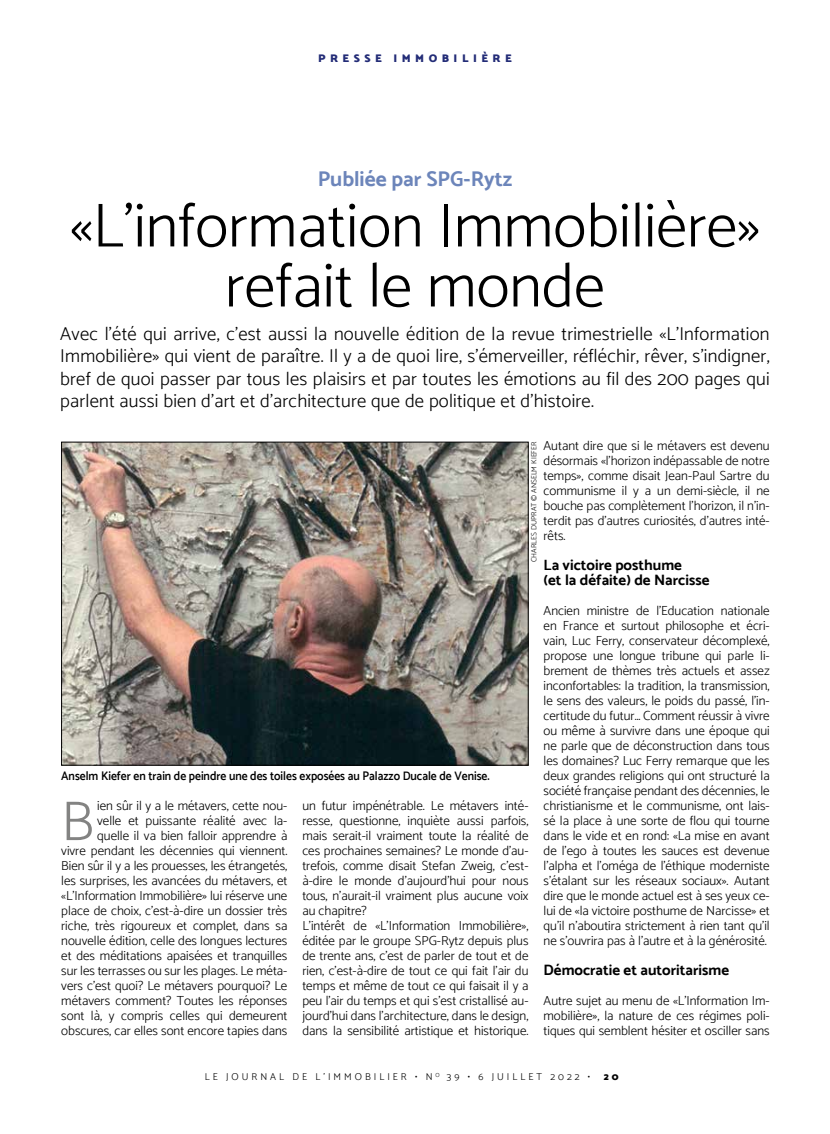
<style>
.page{position:relative;width:830px;height:1134px;background:#fff}
.page>*{position:absolute;margin:0;border:0;box-sizing:border-box;transform-origin:0 0}
.t1{font:300 62.5px/60px "Catamaran";color:#000;text-align:center}
.t2{font:300 56.38px "Catamaran";color:#838382}
.t3{font:700 21.25px "Catamaran";color:#6c85ba}
.t4{font:300 18.75px/22.5px "Catamaran";letter-spacing:.01em;color:#000;text-align:justify}
.t5{font:700 15px/15px "Catamaran";color:#000}
.t6{font:300 13.12px/15px "Catamaran";color:#000;text-align:justify}
.t7{font:600 12.5px "Catamaran";color:#000;scale:.92 1}
.t8{font:900 11.25px "Catamaran";letter-spacing:.4em;color:#232c77}
.t9{font:300 10px "Catamaran";letter-spacing:.3em;color:#000}
.t10{font:900 10px "Catamaran";color:#000}
.t11{font:300 7.5px "Catamaran";letter-spacing:.01em;color:#000}
</style>
<div class="page">
<img style="left:63px;top:444px;width:463px;height:319px">
<div style="left:61px;top:442px;width:467px;height:323px;border:1px solid #000"></div>
<p class="t8" style="left:318px;top:51px;width:195px">PRESSE IMMOBILIÈRE</p>
<h3 class="t3" style="left:317px;top:167px;width:196px">Publiée par SPG-Rytz</h3>
<h1 class="t1" style="left:70px;top:195px;width:691px">«L’information Immobilière» refait le monde</h1>
<p class="t4" style="left:60px;top:322px;width:710px">Avec l’été qui arrive, c’est aussi la nouvelle édition de la revue trimestrielle «L’Information Immobilière» qui vient de paraître. Il y a de quoi lire, s’émerveiller, réfléchir, rêver, s’indigner, bref de quoi passer par tous les plaisirs et par toutes les émotions au fil des 200 pages qui parlent aussi bien d’art et d’architecture que de politique et d’histoire.</p>
<p class="t11" style="left:529px;top:562px;width:122px;rotate:-90deg">CHARLES DUPRAT © ANSELM KIEFER</p>
<p class="t6" style="left:543px;top:438px;width:227px">Autant dire que si le métavers est devenu désormais «l’horizon indépassable de notre temps», comme disait Jean-Paul Sartre du communisme il y a un demi-siècle, il ne bouche pas complètement l’horizon, il n’in&shy;terdit pas d’autres curiosités, d’autres inté&shy;rêts.</p>
<p class="t5" style="left:543px;top:557px;width:167px">La victoire posthume<br>(et la défaite) de Narcisse</p>
<p class="t6" style="left:543px;top:603px;width:227px">Ancien ministre de l’Education nationale en France et surtout philosophe et écri&shy;vain, Luc Ferry, conservateur décomplexé, propose une longue tribune qui parle li&shy;brement de thèmes très actuels et assez inconfortables: la tradition, la transmission, le sens des valeurs, le poids du passé, l’in&shy;certitude du futur… Comment réussir à vivre ou même à survivre dans une époque qui ne parle que de déconstruction dans tous les domaines? Luc Ferry remarque que les deux grandes religions qui ont structuré la société française pendant des décennies, le christianisme et le communisme, ont lais&shy;sé la place à une sorte de flou qui tourne dans le vide et en rond: «La mise en avant de l’ego à toutes les sauces est devenue l’alpha et l’oméga de l’éthique moderniste s’étalant sur les réseaux sociaux». Autant dire que le monde actuel est à ses yeux ce&shy;lui de «la victoire posthume de Narcisse» et qu’il n’aboutira strictement à rien tant qu’il ne s’ouvrira pas à l’autre et à la générosité.</p>
<p class="t5" style="left:543px;top:962px;width:187px">Démocratie et autoritarisme</p>
<p class="t6" style="left:543px;top:993px;width:227px">Autre sujet au menu de «L’Information Im&shy;mobilière», la nature de ces régimes poli&shy;tiques qui semblent hésiter et osciller sans</p>
<p class="t7" style="left:61px;top:769px;width:467px">Anselm Kiefer en train de peindre une des toiles exposées au Palazzo Ducale de Venise.</p>
<p class="t6" style="left:61px;top:798px;width:227px;text-align:right">ien sûr il y a le métavers, cette nou-<br>velle et puissante réalité avec la-<br>quelle il va bien falloir apprendre à<br>vivre pendant les décennies qui viennent.<br>Bien sûr il y a les prouesses, les étrangetés, les surprises, les avancées du métavers, et «L’Information Immobilière» lui réserve une place de choix, c’est-à-dire un dossier très riche, très rigoureux et complet, dans sa nouvelle édition, celle des longues lectures et des méditations apaisées et tranquilles sur les terrasses ou sur les plages. Le méta&shy;vers c’est quoi? Le métavers pourquoi? Le métavers comment? Toutes les réponses sont là, y compris celles qui demeurent obscures, car elles sont encore tapies dans</p>
<p class="t6" style="left:302px;top:798px;width:227px;text-align:left">un futur impénétrable. Le métavers inté&shy;resse, questionne, inquiète aussi parfois, mais serait-il vraiment toute la réalité de ces prochaines semaines? Le monde d’au&shy;trefois, comme disait Stefan Zweig, c’est&shy;à-dire le monde d’aujourd’hui pour nous tous, n’aurait-il vraiment plus aucune voix au chapitre?<br>L’intérêt de «L’Information Immobilière», éditée par le groupe SPG-Rytz depuis plus de trente ans, c’est de parler de tout et de rien, c’est-à-dire de tout ce qui fait l’air du temps et même de tout ce qui faisait il y a peu l’air du temps et qui s’est cristallisé au&shy;jourd’hui dans l’architecture, dans le design, dans la sensibilité artistique et historique.</p>
<h2 class="t2" style="left:61px;top:788px;width:34px">B</h2>
<p class="t9" style="left:205px;top:1071px;width:386px">LE JOURNAL DE L’IMMOBILIER • N <sup>O</sup> 39 • 6 JUILLET 2022 •</p>
<p class="t10" style="left:603px;top:1071px;width:16px">2 0</p>
</div>
